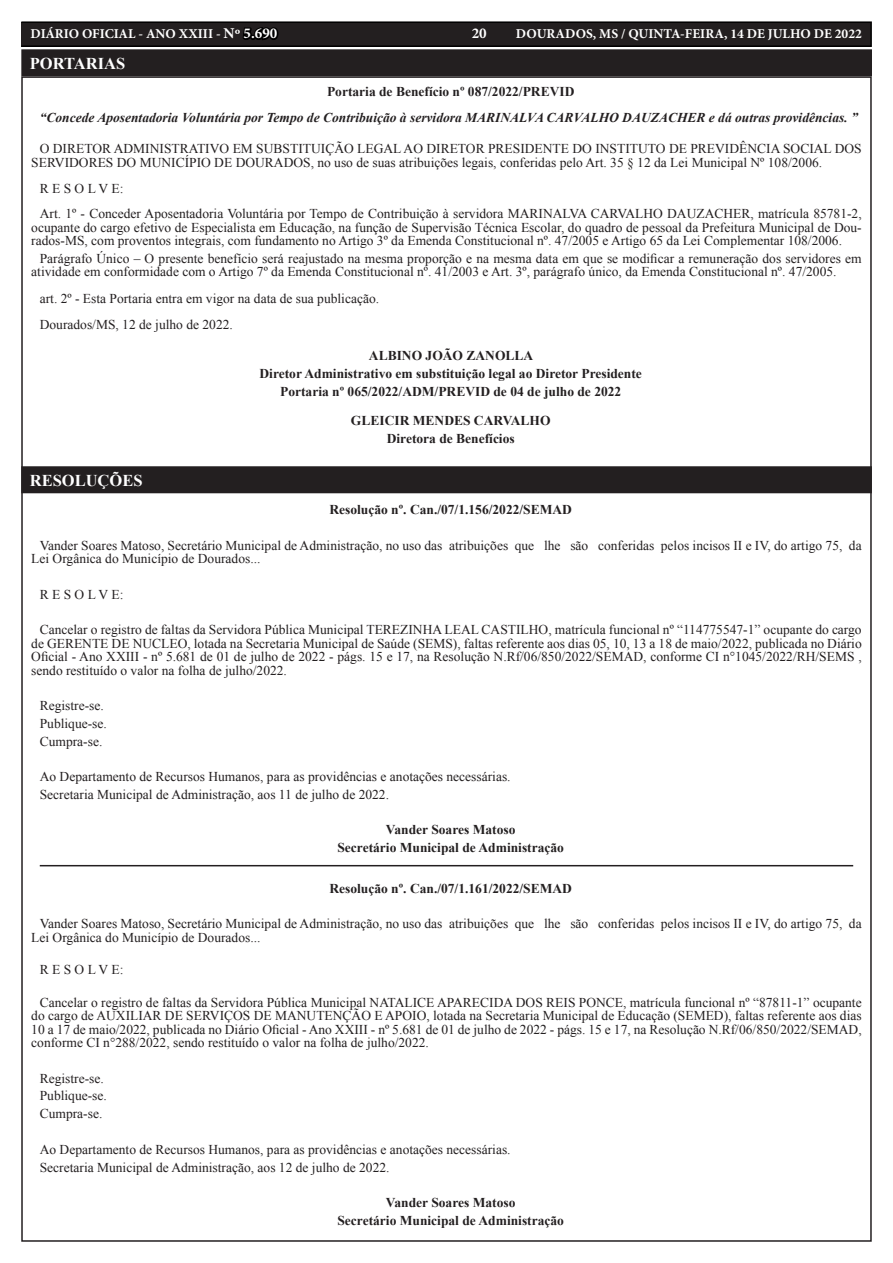
<style>
.page{position:relative;width:893px;height:1263px;background:#fff}
.page>*{position:absolute;margin:0;border:0;box-sizing:border-box;transform-origin:0 0}
.TEXTO{font:700 16.5px "Times New Roman";color:#fff}
.t1{font:700 15px "Minion Pro";color:#fff}
.TEXTO-2{font:13.5px/13.5px "Times New Roman";color:#231f20}
.TEXTO-3{font:700 13.5px "Times New Roman";color:#231f20}
.TEXTO-4{font:italic 700 13.5px "Times New Roman";color:#231f20}
.t2{font:700 13.5px "Minion Pro";color:#fff}
.s1{font-size:15px}
.s2{font-size:15px;color:#000}
</style>
<div class="page">
<div style="left:21px;top:22px;width:850px;height:24px;background:#231f20"></div>
<div style="left:21px;top:21px;width:851px;height:26px;border:2px solid #000"></div>
<hr style="left:40px;top:865px;width:813px;height:1px;background:#231f20">
<div style="left:23px;top:51px;width:847px;height:23px;background:#231f20"></div>
<div style="left:21px;top:49px;width:851px;height:27px;border:4px solid #231f20"></div>
<div style="left:23px;top:468px;width:847px;height:23px;background:#231f20"></div>
<div style="left:21px;top:466px;width:851px;height:27px;border:4px solid #231f20"></div>
<p class="t2" style="left:31px;top:25px;width:248px">DIÁRIO OFICIAL - ANO XXIII - <span class="s1">Nº</span> <span class="s2">5.690</span></p>
<p class="t1" style="left:472px;top:23px;width:17px">20</p>
<p class="t2" style="left:516px;top:25px;width:347px">DOURADOS, MS / QUINTA-FEIRA, 14 DE JULHO DE 2022</p>
<p class="TEXTO" style="left:30px;top:52px;width:97px">PORTARIAS</p>
<p class="TEXTO-3" style="left:327px;top:82px;width:249px">Portaria de Benefício nº 087/2022/PREVID</p>
<p class="TEXTO-4" style="left:40px;top:108px;width:819px">“Concede Aposentadoria Voluntária por Tempo de Contribuição à servidora MARINALVA CARVALHO DAUZACHER e dá outras providências. ”</p>
<p class="TEXTO-2" style="left:31px;top:142px;width:832px;text-indent:9px">O DIRETOR ADMINISTRATIVO EM SUBSTITUIÇÃO LEGAL AO DIRETOR PRESIDENTE DO INSTITUTO DE PREVIDÊNCIA SOCIAL DOS<br>SERVIDORES DO MUNICÍPIO DE DOURADOS, no uso de suas atribuições legais, conferidas pelo Art. 35 § 12 da Lei Municipal Nº 108/2006.</p>
<p class="TEXTO-2" style="left:40px;top:182px;width:85px">R E S O L V E:</p>
<p class="TEXTO-2" style="left:31px;top:207px;width:832px;text-align:justify;text-indent:9px">Art. 1º - Conceder Aposentadoria Voluntária por Tempo de Contribuição à servidora MARINALVA CARVALHO DAUZACHER, matrícula 85781-2, ocupante do cargo efetivo de Especialista em Educação, na função de Supervisão Técnica Escolar, do quadro de pessoal da Prefeitura Municipal de Dou&shy;rados-MS, com proventos integrais, com fundamento no Artigo 3º da Emenda Constitucional nº. 47/2005 e Artigo 65 da Lei Complementar 108/2006.</p>
<p class="TEXTO-2" style="left:31px;top:251px;width:832px;text-indent:9px">Parágrafo Único – O presente benefício será reajustado na mesma proporção e na mesma data em que se modificar a remuneração dos servidores em atividade em conformidade com o Artigo 7º da Emenda Constitucional nº. 41/2003 e Art. 3º, parágrafo único, da Emenda Constitucional nº. 47/2005.</p>
<p class="TEXTO-2" style="left:40px;top:291px;width:341px">art. 2º - Esta Portaria entra em vigor na data de sua publicação.</p>
<p class="TEXTO-2" style="left:40px;top:318px;width:195px">Dourados/MS, 12 de julho de 2022.</p>
<p class="TEXTO-3" style="left:369px;top:346px;width:166px">ALBINO JOÃO ZANOLLA</p>
<p class="TEXTO-3" style="left:260px;top:364px;width:384px">Diretor Administrativo em substituição legal ao Diretor Presidente</p>
<p class="TEXTO-3" style="left:280px;top:382px;width:343px">Portaria nº 065/2022/ADM/PREVID de 04 de julho de 2022</p>
<p class="TEXTO-3" style="left:351px;top:411px;width:201px">GLEICIR MENDES CARVALHO</p>
<p class="TEXTO-3" style="left:387px;top:429px;width:129px">Diretora de Benefícios</p>
<p class="TEXTO" style="left:30px;top:469px;width:114px">RESOLUÇÕES</p>
<p class="TEXTO-3" style="left:329px;top:500px;width:244px">Resolução nº. Can./07/1.156/2022/SEMAD</p>
<p class="TEXTO-2" style="left:31px;top:538px;width:832px;text-indent:9px">Vander Soares Matoso, Secretário Municipal de Administração, no uso das atribuições que lhe são conferidas pelos incisos II e IV, do artigo 75, da<br>Lei Orgânica do Município de Dourados...</p>
<p class="TEXTO-2" style="left:40px;top:587px;width:85px">R E S O L V E:</p>
<p class="TEXTO-2" style="left:31px;top:623px;width:832px;text-align:justify;text-indent:9px">Cancelar o registro de faltas da Servidora Pública Municipal TEREZINHA LEAL CASTILHO, matrícula funcional nº “114775547-1” ocupante do cargo de GERENTE DE NUCLEO, lotada na Secretaria Municipal de Saúde (SEMS), faltas referente aos dias 05, 10, 13 a 18 de maio/2022, publicada no Diário Oficial - Ano XXIII - nº 5.681 de 01 de julho de 2022 - págs. 15 e 17, na Resolução N.Rf/06/850/2022/SEMAD, conforme CI n°1045/2022/RH/SEMS , sendo restituído o valor na folha de julho/2022.</p>
<p class="TEXTO-2" style="left:40px;top:699px;width:66px">Registre-se.</p>
<p class="TEXTO-2" style="left:40px;top:716px;width:69px">Publique-se.</p>
<p class="TEXTO-2" style="left:40px;top:734px;width:64px">Cumpra-se.</p>
<p class="TEXTO-2" style="left:40px;top:770px;width:472px">Ao Departamento de Recursos Humanos, para as providências e anotações necessárias.</p>
<p class="TEXTO-2" style="left:40px;top:787px;width:351px">Secretaria Municipal de Administração, aos 11 de julho de 2022.</p>
<p class="TEXTO-3" style="left:386px;top:820px;width:131px">Vander Soares Matoso</p>
<p class="TEXTO-3" style="left:337px;top:838px;width:228px">Secretário Municipal de Administração</p>
<p class="TEXTO-3" style="left:329px;top:879px;width:244px">Resolução nº. Can./07/1.161/2022/SEMAD</p>
<p class="TEXTO-2" style="left:31px;top:917px;width:832px;text-indent:9px">Vander Soares Matoso, Secretário Municipal de Administração, no uso das atribuições que lhe são conferidas pelos incisos II e IV, do artigo 75, da<br>Lei Orgânica do Município de Dourados...</p>
<p class="TEXTO-2" style="left:40px;top:963px;width:85px">R E S O L V E:</p>
<p class="TEXTO-2" style="left:31px;top:995px;width:832px;text-align:justify;text-indent:9px">Cancelar o registro de faltas da Servidora Pública Municipal NATALICE APARECIDA DOS REIS PONCE, matrícula funcional nº “87811-1” ocupante do cargo de AUXILIAR DE SERVIÇOS DE MANUTENÇÃO E APOIO, lotada na Secretaria Municipal de Educação (SEMED), faltas referente aos dias 10 a 17 de maio/2022, publicada no Diário Oficial - Ano XXIII - nº 5.681 de 01 de julho de 2022 - págs. 15 e 17, na Resolução N.Rf/06/850/2022/SEMAD, conforme CI n°288/2022, sendo restituído o valor na folha de julho/2022.</p>
<p class="TEXTO-2" style="left:40px;top:1071px;width:66px">Registre-se.</p>
<p class="TEXTO-2" style="left:40px;top:1089px;width:69px">Publique-se.</p>
<p class="TEXTO-2" style="left:40px;top:1107px;width:64px">Cumpra-se.</p>
<p class="TEXTO-2" style="left:40px;top:1142px;width:472px">Ao Departamento de Recursos Humanos, para as providências e anotações necessárias.</p>
<p class="TEXTO-2" style="left:40px;top:1160px;width:351px">Secretaria Municipal de Administração, aos 12 de julho de 2022.</p>
<p class="TEXTO-3" style="left:386px;top:1193px;width:131px">Vander Soares Matoso</p>
<p class="TEXTO-3" style="left:337px;top:1211px;width:228px">Secretário Municipal de Administração</p>
</div>
